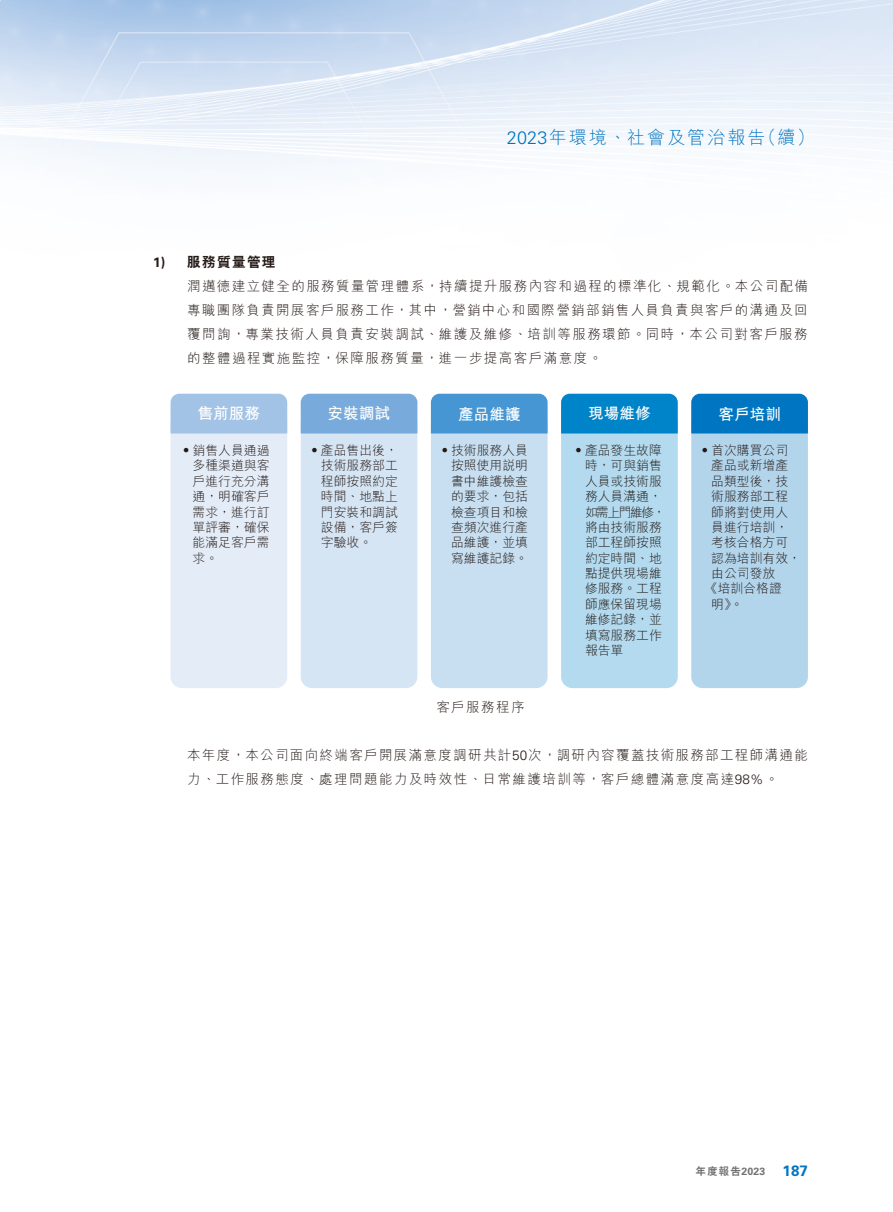
<style>
.page{position:relative;width:893px;height:1212px;background:#fff}
.page>*{position:absolute;margin:0;border:0;box-sizing:border-box;transform-origin:0 0}
.t1{font:300 18px "M Hei HK";letter-spacing:.115em;color:#0075c1}
.t2{font:700 15.6px "M Hei HK";color:#fff}
.t3{font:300 13.5px/24px "M Hei HK";letter-spacing:.11em;color:#231916;text-align:justify}
.t4{font:800 13.5px "C Hei 2 HK";letter-spacing:.11em;color:#231916}
.t5{font:300 12.9px/15.5px "M Hei HK";color:#231916;text-align:justify}
.t6{font:800 10.5px "C Hei 2 HK";color:#727272}
.s1{font-family:"Univers"}
.s2{font-family:"Univers";font-weight:700}
.s3{font-family:"Univers";font-weight:700;font-size:15px;color:#0075c1}
</style>
<div class="page">
<img style="left:0;top:0;width:893px;height:404px">
<div style="left:171px;top:411px;width:116px;height:277px;background:#e3ecf7;border-radius:11px"></div>
<div style="left:171px;top:394px;width:116px;height:39px;background:#a2c2e6"></div>
<div style="left:301px;top:411px;width:116px;height:277px;background:#d6e5f4;border-radius:11px"></div>
<div style="left:301px;top:394px;width:116px;height:39px;background:#78abdc"></div>
<div style="left:431px;top:411px;width:117px;height:277px;background:#c7dff1;border-radius:11px"></div>
<div style="left:431px;top:394px;width:117px;height:39px;background:#4596d2"></div>
<div style="left:561px;top:411px;width:117px;height:277px;background:#b3daee;border-radius:11px"></div>
<div style="left:561px;top:394px;width:117px;height:39px;background:#0084c9"></div>
<div style="left:691px;top:411px;width:117px;height:277px;background:#b3d5ec;border-radius:11px"></div>
<div style="left:691px;top:394px;width:117px;height:39px;background:#0075c1"></div>
<h1 class="t1" style="left:507px;top:124px;width:309px"><span class="s1">2023</span>年環境、社會及管治報告（續）</h1>
<p class="t4" style="left:153px;top:253px;width:124px"><span class="s2">1)</span> 服務質量管理</p>
<p class="t3" style="left:187px;top:274px;width:622px">潤邁德建立健全的服務質量管理體系，持續提升服務內容和過程的標準化、規範化。本公司配備專職團隊負責開展客戶服務工作，其中，營銷中心和國際營銷部銷售人員負責與客戶的溝通及回覆問詢，專業技術人員負責安裝調試、維護及維修、培訓等服務環節。同時，本公司對客戶服務的整體過程實施監控，保障服務質量，進一步提高客戶滿意度。</p>
<p class="t2" style="left:197px;top:402px;width:64px">售前服務</p>
<p class="t2" style="left:327px;top:402px;width:64px">安裝調試</p>
<p class="t2" style="left:458px;top:403px;width:64px">產品維護</p>
<p class="t2" style="left:588px;top:402px;width:64px">現場維修</p>
<p class="t2" style="left:718px;top:403px;width:64px">客戶培訓</p>
<p class="t5" style="left:193px;top:442px;width:78px;text-indent:-13px">‧銷售人員通過多種渠道與客戶進行充分溝通，明確客戶需求，進行訂單評審，確保能滿足客戶需求。</p>
<p class="t5" style="left:321px;top:442px;width:78px;text-indent:-13px">‧產品售出後，技術服務部工程師按照約定時間、地點上門安裝和調試設備，客戶簽字驗收。</p>
<p class="t5" style="left:451px;top:442px;width:78px;text-indent:-13px">‧技術服務人員按照使用說明書中維護檢查的要求，包括檢查項目和檢查頻次進行產品維護，並填寫維護記錄。</p>
<p class="t5" style="left:585px;top:442px;width:82px;text-align:left;text-indent:-13px">‧產品發生故障時，可與銷售人員或技術服務人員溝通，如需上門維修，將由技術服務部工程師按照約定時間、地點提供現場維修服務。工程師應保留現場維修記錄，並填寫服務工作報告單</p>
<p class="t5" style="left:698px;top:442px;width:91px">‧首次購買公司</p>
<p class="t5" style="left:711px;top:457px;width:78px">產品或新增產</p>
<p class="t5" style="left:711px;top:473px;width:78px">品類型後，技</p>
<p class="t5" style="left:711px;top:488px;width:78px">術服務部工程</p>
<p class="t5" style="left:711px;top:503px;width:78px">師將對使用人</p>
<p class="t5" style="left:711px;top:519px;width:78px">員進行培訓，</p>
<p class="t5" style="left:711px;top:534px;width:78px">考核合格方可</p>
<p class="t5" style="left:711px;top:550px;width:91px">認為培訓有效，</p>
<p class="t5" style="left:711px;top:565px;width:66px">由公司發放</p>
<p class="t5" style="left:705px;top:580px;width:78px">《培訓合格證</p>
<p class="t5" style="left:711px;top:596px;width:34px">明》。</p>
<p class="t3" style="left:436px;top:695px;width:90px">客戶服務程序</p>
<p class="t3" style="left:187px;top:743px;width:622px">本年度，本公司面向終端客戶開展滿意度調研共計<span class="s1">50</span>次，調研內容覆蓋技術服務部工程師溝通能力、工作服務態度、處理問題能力及時效性、日常維護培訓等，客戶總體滿意度高達<span class="s1">98%</span>。</p>
<p class="t6" style="left:695px;top:1164px;width:114px">年度報告<span class="s2">2023</span> <span class="s3">187</span></p>
</div>
